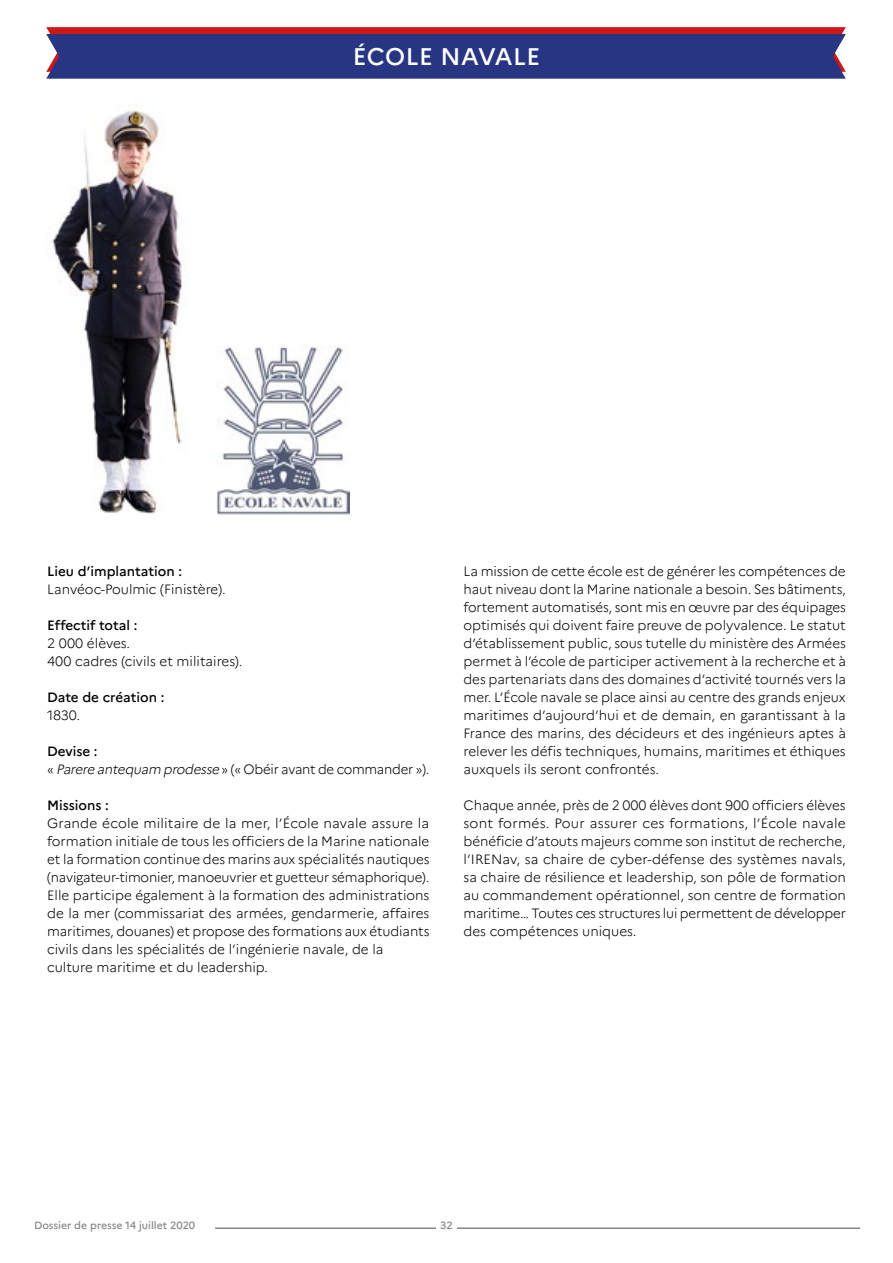
<style>
.page{position:relative;width:893px;height:1263px;background:#fff}
.page>*{position:absolute;margin:0;border:0;box-sizing:border-box;transform-origin:0 0}
.t1{font:500 24px "Marianne";letter-spacing:.025em;color:#fff}
.t2{font:300 13.5px/18px "Marianne";color:#000}
.t3{font:500 13.5px "Marianne";color:#000}
.t4{font:500 10.5px "Marianne";color:#878787}
.s1{font-weight:500}
.s2{font-style:italic}
</style>
<div class="page">
<svg style="left:46px;top:27px;width:800px;height:52px"></svg>
<hr style="left:215px;top:1227px;width:221px;height:2px;background:#878787">
<hr style="left:457px;top:1227px;width:403px;height:2px;background:#878787">
<img style="left:217px;top:346px;width:133px;height:168px">
<img style="left:51px;top:104px;width:132px;height:410px">
<h1 class="t1" style="left:353px;top:42px;width:189px">ÉCOLE NAVALE</h1>
<p class="t3" style="left:47px;top:563px;width:137px">Lieu d’implantation :</p>
<p class="t2" style="left:47px;top:580px;width:180px">Lanvéoc-Poulmic (Finistère).</p>
<p class="t3" style="left:47px;top:617px;width:92px">Effectif total :</p>
<p class="t2" style="left:47px;top:634px;width:197px">2 000 élèves.<br>400 cadres (civils et militaires).</p>
<p class="t3" style="left:47px;top:689px;width:119px">Date de création :</p>
<p class="t2" style="left:47px;top:706px;width:34px">1830.</p>
<p class="t2" style="left:47px;top:742px;width:384px"><span class="s1">Devise :<br></span>« <span class="s2">Parere antequam prodesse</span> » (« Obéir avant de commander »).</p>
<p class="t3" style="left:47px;top:797px;width:63px">Missions :</p>
<p class="t2" style="left:47px;top:814px;width:384px">Grande école militaire de la mer, l’École navale assure la formation initiale de tous les officiers de la Marine nationale et la formation continue des marins aux spécialités nautiques (navigateur-timonier, manoeuvrier et guetteur sémaphorique).<br>Elle participe également à la formation des administrations de la mer (commissariat des armées, gendarmerie, affaires maritimes, douanes) et propose des formations aux étudiants civils dans les spécialités de l’ingénierie navale, de la culture maritime et du leadership.</p>
<p class="t2" style="left:463px;top:562px;width:384px;text-align:justify">La mission de cette école est de générer les compétences de haut niveau dont la Marine nationale a besoin. Ses bâtiments, fortement automatisés, sont mis en œuvre par des équipages optimisés qui doivent faire preuve de polyvalence. Le statut d’établissement public, sous tutelle du ministère des Armées permet à l’école de participer activement à la recherche et à des partenariats dans des domaines d’activité tournés vers la mer. L’École navale se place ainsi au centre des grands enjeux maritimes d’aujourd’hui et de demain, en garantissant à la France des marins, des décideurs et des ingénieurs aptes à relever les défis techniques, humains, maritimes et éthiques auxquels ils seront confrontés.</p>
<p class="t2" style="left:463px;top:796px;width:384px;text-align:justify">Chaque année, près de 2 000 élèves dont 900 officiers élèves sont formés. Pour assurer ces formations, l’École navale bénéficie d’atouts majeurs comme son institut de recherche, l’IRENav, sa chaire de cyber-défense des systèmes navals, sa chaire de résilience et leadership, son pôle de formation au commandement opérationnel, son centre de formation maritime… Toutes ces structures lui permettent de développer des compétences uniques.</p>
<p class="t4" style="left:34px;top:1219px;width:163px">Dossier de presse 14 juillet 2020</p>
<p class="t4" style="left:440px;top:1219px;width:14px">32</p>
</div>
